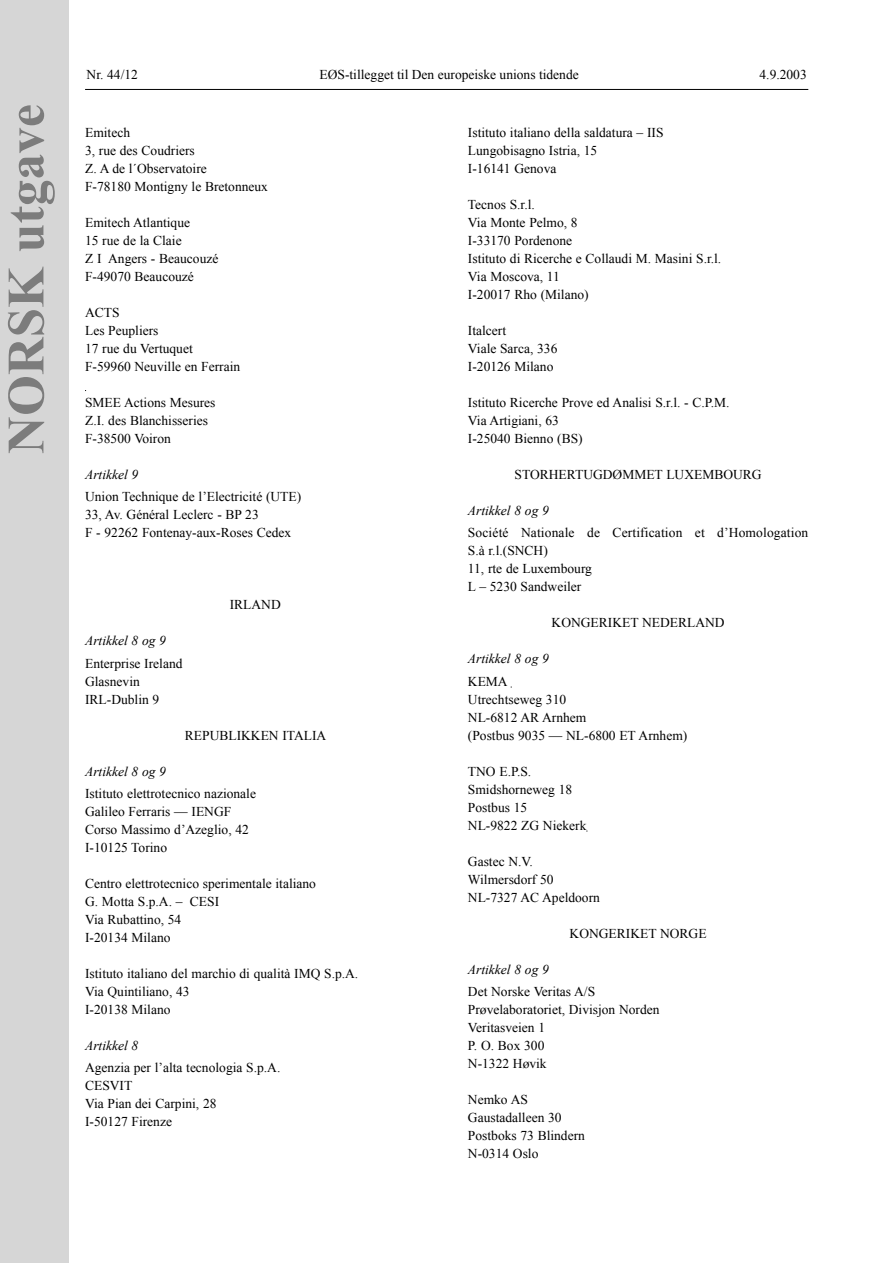
<style>
.page{position:relative;width:893px;height:1263px;background:#fff}
.page>*{position:absolute;margin:0;border:0;box-sizing:border-box;transform-origin:0 0}
.t1{font:700 52.5px "Times New Roman";color:#7c7c7c}
.t2{font:13.5px/18px "Times New Roman";color:#000}
.t3{font:italic 13.5px "Times New Roman";color:#000}
</style>
<div class="page">
<hr style="left:85px;top:89px;width:723px;height:1px;background:#000">
<div style="left:0;top:0;width:68px;height:1263px;background:#d6d6d6"></div>
<h1 class="t1" style="left:-3px;top:454px;width:351px;rotate:-90deg">NORSK utgave</h1>
<p class="t2" style="left:87px;top:66px;width:53px">Nr. 44/12</p>
<p class="t2" style="left:319px;top:66px;width:261px">EØS-tillegget til Den europeiske unions tidende</p>
<p class="t2" style="left:759px;top:66px;width:49px">4.9.2003</p>
<p class="t2" style="left:85px;top:124px;width:184px">Emitech<br>3, rue des Coudriers<br>Z. A de l´Observatoire<br>F-78180 Montigny le Bretonneux</p>
<p class="t2" style="left:85px;top:214px;width:135px">Emitech Atlantique<br>15 rue de la Claie<br>Z I Angers - Beaucouzé<br>F-49070 Beaucouzé</p>
<p class="t2" style="left:85px;top:304px;width:157px">ACTS<br>Les Peupliers<br>17 rue du Vertuquet<br>F-59960 Neuville en Ferrain</p>
<p class="t2" style="left:85px;top:394px;width:132px">SMEE Actions Mesures<br>Z.I. des Blanchisseries<br>F-38500 Voiron</p>
<p class="t3" style="left:85px;top:467px;width:55px">Artikkel 9</p>
<p class="t2" style="left:85px;top:488px;width:218px">Union Technique de l’Electricité (UTE)<br>33, Av. Général Leclerc - BP 23<br>F - 92262 Fontenay-aux-Roses Cedex</p>
<p class="t3" style="left:85px;top:633px;width:82px">Artikkel 8 og 9</p>
<p class="t2" style="left:85px;top:654px;width:99px">Enterprise Ireland<br>Glasnevin<br>IRL-Dublin 9</p>
<p class="t2" style="left:230px;top:596px;width:52px">IRLAND</p>
<p class="t2" style="left:185px;top:726px;width:143px">REPUBLIKKEN ITALIA</p>
<p class="t3" style="left:85px;top:764px;width:82px">Artikkel 8 og 9</p>
<p class="t2" style="left:85px;top:784px;width:172px">Istituto elettrotecnico nazionale<br>Galileo Ferraris — IENGF<br>Corso Massimo d’Azeglio, 42<br>I-10125 Torino</p>
<p class="t2" style="left:85px;top:874px;width:232px">Centro elettrotecnico sperimentale italiano<br>G. Motta S.p.A. – CESI<br>Via Rubattino, 54<br>I-20134 Milano</p>
<p class="t2" style="left:85px;top:964px;width:275px">Istituto italiano del marchio di qualità IMQ S.p.A.<br>Via Quintiliano, 43<br>I-20138 Milano</p>
<p class="t3" style="left:85px;top:1038px;width:55px">Artikkel 8</p>
<p class="t2" style="left:85px;top:1059px;width:197px">Agenzia per l’alta tecnologia S.p.A.<br>CESVIT<br>Via Pian dei Carpini, 28<br>I-50127 Firenze</p>
<p class="t2" style="left:468px;top:124px;width:197px">Istituto italiano della saldatura – IIS<br>Lungobisagno Istria, 15<br>I-16141 Genova</p>
<p class="t2" style="left:468px;top:196px;width:255px">Tecnos S.r.l.<br>Via Monte Pelmo, 8<br>I-33170 Pordenone<br>Istituto di Ricerche e Collaudi M. Masini S.r.l.<br>Via Moscova, 11<br>I-20017 Rho (Milano)</p>
<p class="t2" style="left:468px;top:322px;width:91px">Italcert<br>Viale Sarca, 336<br>I-20126 Milano</p>
<p class="t2" style="left:468px;top:394px;width:263px">Istituto Ricerche Prove ed Analisi S.r.l. - C.P.M.<br>Via Artigiani, 63<br>I-25040 Bienno (BS)</p>
<p class="t2" style="left:514px;top:466px;width:248px">STORHERTUGDØMMET LUXEMBOURG</p>
<p class="t3" style="left:468px;top:503px;width:82px">Artikkel 8 og 9</p>
<p class="t2" style="left:468px;top:524px;width:342px">Société Nationale de Certification et d’Homologation<br>S.à r.l.(SNCH)<br>11, rte de Luxembourg<br>L – 5230 Sandweiler</p>
<p class="t2" style="left:551px;top:614px;width:174px">KONGERIKET NEDERLAND</p>
<p class="t3" style="left:468px;top:651px;width:82px">Artikkel 8 og 9</p>
<p class="t2" style="left:468px;top:672px;width:221px">KEMA<br>Utrechtseweg 310<br>NL-6812 AR Arnhem<br>(Postbus 9035 — NL-6800 ET Arnhem)</p>
<p class="t2" style="left:468px;top:762px;width:120px">TNO E.P.S.<br>Smidshorneweg 18<br>Postbus 15<br>NL-9822 ZG Niekerk</p>
<p class="t2" style="left:468px;top:852px;width:133px">Gastec N.V.<br>Wilmersdorf 50<br>NL-7327 AC Apeldoorn</p>
<p class="t2" style="left:569px;top:924px;width:138px">KONGERIKET NORGE</p>
<p class="t3" style="left:468px;top:962px;width:82px">Artikkel 8 og 9</p>
<p class="t2" style="left:468px;top:982px;width:193px">Det Norske Veritas A/S<br>Prøvelaboratoriet, Divisjon Norden<br>Veritasveien 1<br>P. O. Box 300<br>N-1322 Høvik</p>
<p class="t2" style="left:468px;top:1090px;width:118px">Nemko AS<br>Gaustadalleen 30<br>Postboks 73 Blindern<br>N-0314 Oslo</p>
</div>
